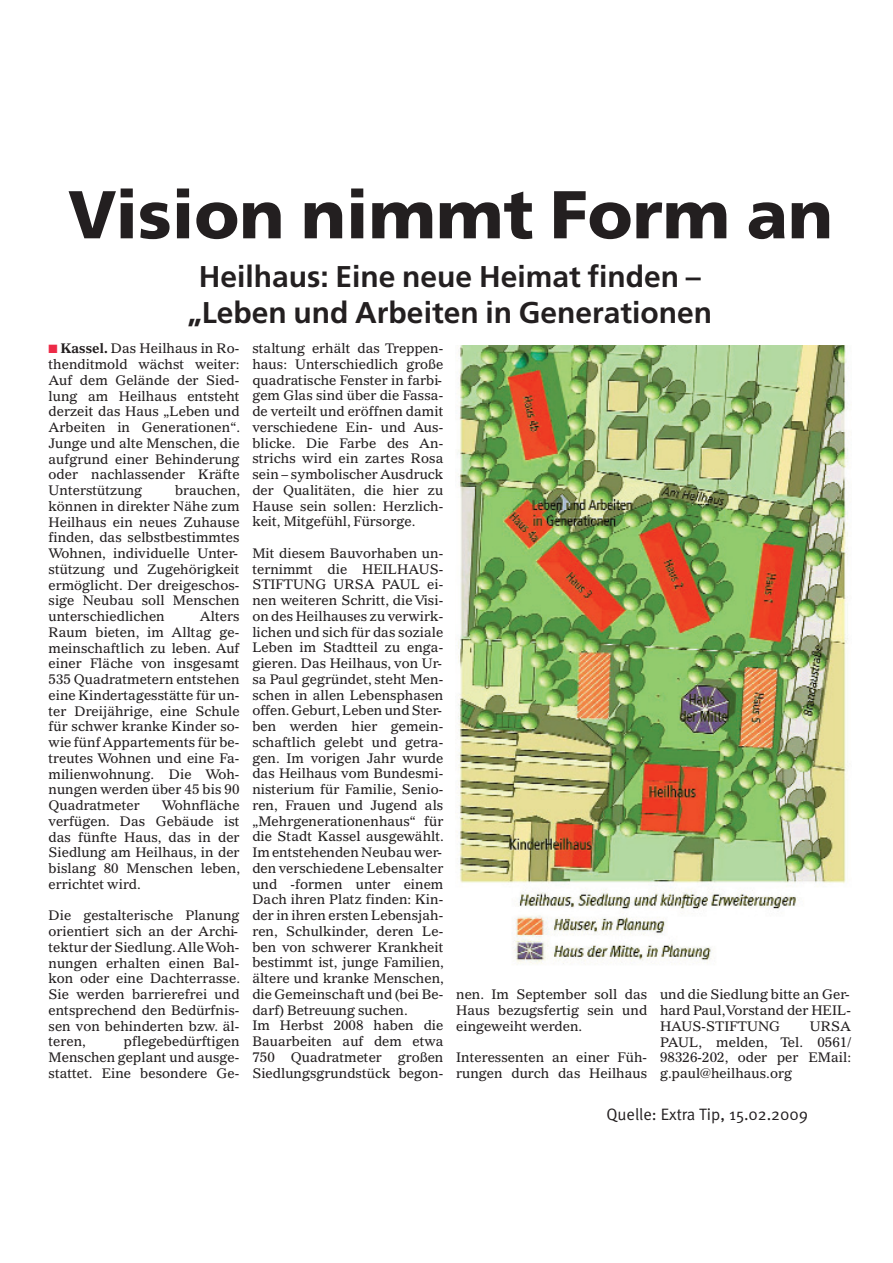
<style>
.page{position:relative;width:893px;height:1263px;background:#fff}
.page>*{position:absolute;margin:0;border:0;box-sizing:border-box;transform-origin:0 0}
.t1{font:67.5px "Frutiger Black+KSJDOO";color:#231f20}
.t2{font:30px/36px "Frutiger Bold+QPDMMS";color:#231f20;text-align:center}
.t3{font:16.5px "Meta Normal";color:#231f20}
.t4{font:13.5px/15.8px "Gazette LT Std Roman+SJBAHA";color:#231f20;text-align:justify}
.s1{color:#ed2a47}
.s2{font-family:"Gazette LT Std Bold+ZNSSFL"}
</style>
<div class="page">
<img style="left:457px;top:345px;width:391px;height:619px">
<h1 class="t1" style="left:68px;top:174px;width:766px">Vision nimmt Form an</h1>
<h2 class="t2" style="left:187px;top:259px;width:526px">Heilhaus: Eine neue Heimat finden – „Leben und Arbeiten in Generationen</h2>
<p class="t4" style="left:49px;top:342px;width:193px"><span class="s1">■</span> <span class="s2">Kassel.</span> Das Heilhaus in Ro&shy;thenditmold wächst weiter:<br>Auf dem Gelände der Sied&shy;lung am Heilhaus entsteht derzeit das Haus „Leben und Arbeiten in Generationen“.<br>Junge und alte Menschen, die aufgrund einer Behinderung oder nachlassender Kräfte Unterstützung</p>
<p class="t4" style="left:49px;top:484px;width:193px;text-align:left;text-indent:126px">brauchen, können in direkter Nähe zum<br>Heilhaus ein neues Zuhause finden, das selbstbestimmtes<br>Wohnen, individuelle Unter&shy;stützung und Zugehörigkeit ermöglicht. Der dreigeschos&shy;sige Neubau soll Menschen unterschiedlichen</p>
<p class="t4" style="left:49px;top:610px;width:193px;text-indent:151px">Alters Raum bieten, im Alltag ge&shy;meinschaftlich zu leben. Auf einer Fläche von insgesamt 535 Quadratmetern entstehen eine Kindertagesstätte für un&shy;ter Dreijährige, eine Schule für schwer kranke Kinder so&shy;wie fünf Appartements für be&shy;treutes Wohnen und eine Fa&shy;milienwohnung. Die Woh&shy;nungen werden über 45 bis 90<br>Quadratmeter</p>
<p class="t4" style="left:49px;top:799px;width:193px;text-indent:113px">Wohnfläche verfügen. Das Gebäude ist das fünfte Haus, das in der Siedlung am Heilhaus, in der bislang 80 Menschen leben, errichtet wird.</p>
<p class="t4" style="left:49px;top:909px;width:193px;text-align:left">Die gestalterische Planung orientiert sich an der Archi&shy;tektur der Siedlung.AlleWoh&shy;nungen erhalten einen Bal&shy;kon oder eine Dachterrasse.<br>Sie werden barrierefrei und entsprechend den Bedürfnis&shy;sen von behinderten bzw. äl&shy;teren,</p>
<p class="t4" style="left:49px;top:1035px;width:193px;text-indent:75px">pflegebedürftigen Menschen geplant und ausge&shy;stattet. Eine besondere Ge-</p>
<p class="t4" style="left:252px;top:342px;width:193px">staltung erhält das Treppen&shy;haus: Unterschiedlich große quadratische Fenster in farbi&shy;gem Glas sind über die Fassa&shy;de verteilt und eröffnen damit verschiedene Ein- und Aus&shy;blicke. Die Farbe des An&shy;strichs wird ein zartes Rosa sein – symbolischer Ausdruck der Qualitäten, die hier zu Hause sein sollen: Herzlich&shy;keit, Mitgefühl, Fürsorge.</p>
<p class="t4" style="left:252px;top:546px;width:193px;text-align:left">Mit diesem Bauvorhaben un&shy;ternimmt die HEILHAUS-<br>STIFTUNG URSA PAUL ei&shy;nen weiteren Schritt, die Visi&shy;on des Heilhauses zu verwirk&shy;lichen und sich für das soziale<br>Leben im Stadtteil zu enga&shy;gieren. Das Heilhaus, von Ur&shy;sa Paul gegründet, steht Men&shy;schen in allen Lebensphasen offen.Geburt,Leben und Ster&shy;ben werden hier gemein&shy;schaftlich gelebt und getra&shy;gen. Im vorigen Jahr wurde das Heilhaus vom Bundesmi&shy;nisterium für Familie, Senio&shy;ren, Frauen und Jugend als „Mehrgenerationenhaus“ für die Stadt Kassel ausgewählt.<br>Im entstehenden Neubau wer&shy;den verschiedene Lebensalter und -formen unter einem<br>Dach ihren Platz finden: Kin&shy;der in ihren ersten Lebensjah&shy;ren, Schulkinder, deren Le&shy;ben von schwerer Krankheit bestimmt ist, junge Familien, ältere und kranke Menschen, die Gemeinschaft und (bei Be&shy;darf) Betreuung suchen.<br>Im Herbst 2008 haben die<br>Bauarbeiten auf dem etwa<br>750 Quadratmeter großen<br>Siedlungsgrundstück begon-</p>
<p class="t4" style="left:456px;top:988px;width:193px">nen. Im September soll das Haus bezugsfertig sein und eingeweiht werden.</p>
<p class="t4" style="left:456px;top:1051px;width:193px">Interessenten an einer Füh&shy;rungen durch das Heilhaus</p>
<p class="t4" style="left:660px;top:988px;width:193px">und die Siedlung bitte an Ger&shy;hard Paul,Vorstand der HEIL-HAUS-STIFTUNG</p>
<p class="t4" style="left:660px;top:1019px;width:193px;text-indent:150px">URSA PAUL, melden, Tel. 0561/ 98326-202, oder per EMail: g.paul@heilhaus.org</p>
<p class="t3" style="left:606px;top:1108px;width:203px">Quelle: Extra Tip, 15.02.2009</p>
</div>
